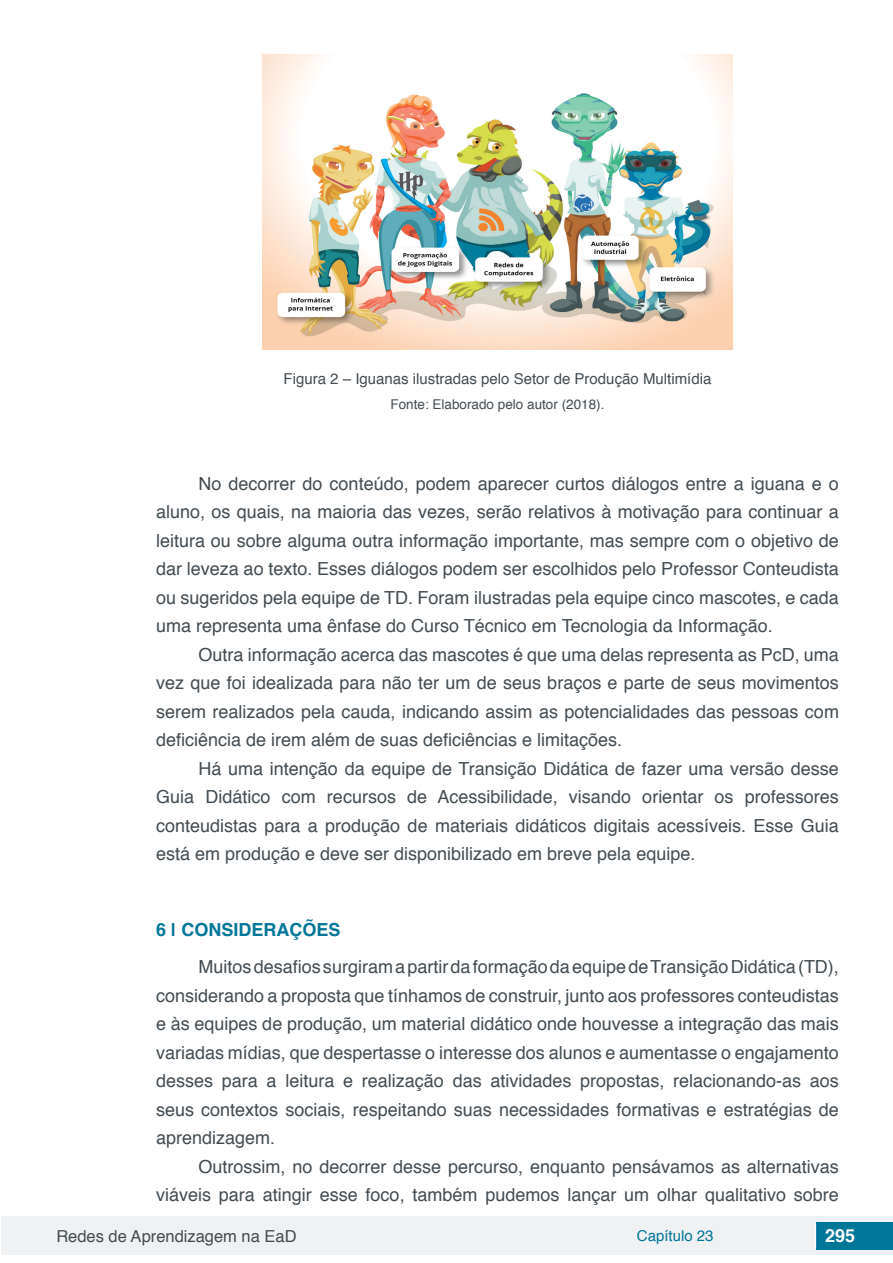
<style>
.page{position:relative;width:893px;height:1263px;background:#fff}
.page>*{position:absolute;margin:0;border:0;box-sizing:border-box;transform-origin:0 0}
.t1{font:18px/28.5px "Helvetica";color:#434c52;text-align:justify}
.t2{font:700 18px "Helvetica";color:#007699}
.t3{font:700 18px "Helvetica";color:#fff}
.t4{font:16.5px "Helvetica";color:#434c52}
.t5{font:15px "Helvetica";color:#434c52}
.t6{font:15px "Helvetica";color:#007699}
.t7{font:13.5px "Helvetica";color:#434c52}
</style>
<div class="page">
<div style="left:1px;top:1216px;width:891px;height:38px;background:#f0f1f2"></div>
<div style="left:816px;top:1222px;width:77px;height:27px;background:#007699"></div>
<svg style="left:815px;top:1224px;width:1px;height:24px"></svg>
<img style="left:262px;top:54px;width:471px;height:295px">
<p class="t5" style="left:284px;top:367px;width:429px">Figura 2 – Iguanas ilustradas pelo Setor de Produção Multimídia</p>
<p class="t7" style="left:391px;top:394px;width:215px">Fonte: Elaborado pelo autor (2018).</p>
<p class="t1" style="left:156px;top:470px;width:684px;text-indent:43px">No decorrer do conteúdo, podem aparecer curtos diálogos entre a iguana e o aluno, os quais, na maioria das vezes, serão relativos à motivação para continuar a leitura ou sobre alguma outra informação importante, mas sempre com o objetivo de dar leveza ao texto. Esses diálogos podem ser escolhidos pelo Professor Conteudista ou sugeridos pela equipe de TD. Foram ilustradas pela equipe cinco mascotes, e cada uma representa uma ênfase do Curso Técnico em Tecnologia da Informação.</p>
<p class="t1" style="left:156px;top:641px;width:684px;text-indent:43px">Outra informação acerca das mascotes é que uma delas representa as PcD, uma vez que foi idealizada para não ter um de seus braços e parte de seus movimentos serem realizados pela cauda, indicando assim as potencialidades das pessoas com deficiência de irem além de suas deficiências e limitações.</p>
<p class="t1" style="left:156px;top:755px;width:684px;text-indent:43px">Há uma intenção da equipe de Transição Didática de fazer uma versão desse Guia Didático com recursos de Acessibilidade, visando orientar os professores conteudistas para a produção de materiais didáticos digitais acessíveis. Esse Guia está em produção e deve ser disponibilizado em breve pela equipe.</p>
<p class="t2" style="left:156px;top:915px;width:186px">6 | CONSIDERAÇÕES</p>
<p class="t1" style="left:156px;top:953px;width:684px;text-indent:43px">Muitos desafios surgiram a partir da formação da equipe de Transição Didática (TD), considerando a proposta que tínhamos de construir, junto aos professores conteudistas e às equipes de produção, um material didático onde houvesse a integração das mais variadas mídias, que despertasse o interesse dos alunos e aumentasse o engajamento desses para a leitura e realização das atividades propostas, relacionando-as aos seus contextos sociais, respeitando suas necessidades formativas e estratégias de aprendizagem.</p>
<p class="t1" style="left:156px;top:1152px;width:684px;text-align:right">Outrossim, no decorrer desse percurso, enquanto pensávamos as alternativas viáveis para atingir esse foco, também pudemos lançar um olhar qualitativo sobre</p>
<p class="t4" style="left:56px;top:1223px;width:242px">Redes de Aprendizagem na EaD</p>
<p class="t6" style="left:637px;top:1224px;width:78px">Capítulo 23</p>
<p class="t3" style="left:825px;top:1221px;width:32px">295</p>
</div>
